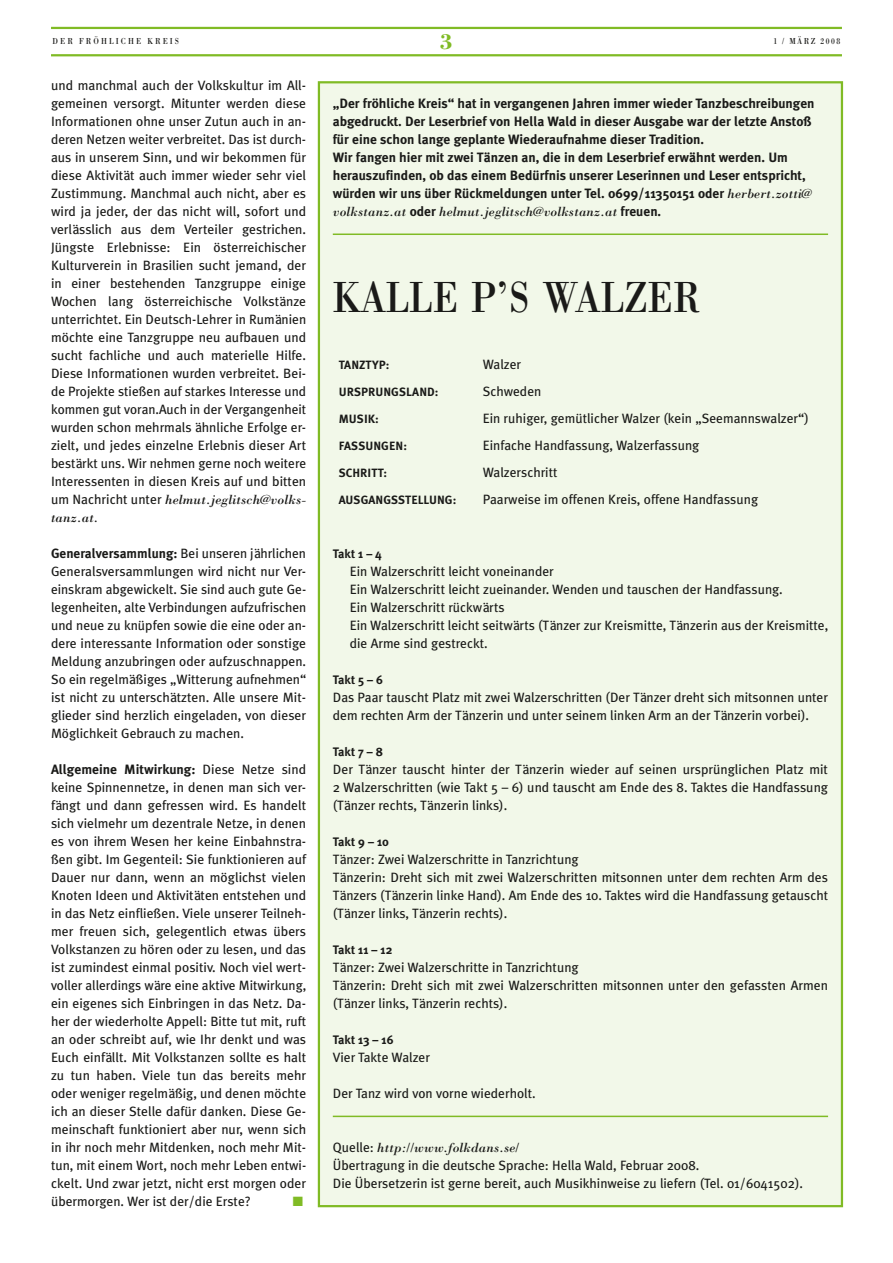
<style>
.page{position:relative;width:893px;height:1263px;background:#fff}
.page>*{position:absolute;margin:0;border:0;box-sizing:border-box;transform-origin:0 0}
.t1{font:45px "Bodoni";color:#1a1a18;scale:.85 1}
.t2{font:700 22.5px "Bodoni";color:#80bb25}
.t3{font:13.5px/18px "Meta Plus";color:#1a1a18}
.t4{font:700 13.5px/18px "Meta Plus";color:#1a1a18}
.t5{font:italic 13.5px/18px "Bodoni";letter-spacing:.01em;color:#1a1a18}
.t6{font:13.5px "Zapf Dingbats ITC";color:#80bb25}
.t7{font:700 12.3px "Meta Plus";letter-spacing:.01em;color:#1a1a18}
.t8{font:700 12px "Meta Plus";letter-spacing:.005em;color:#1a1a18}
.t9{font:9px "Bodoni";letter-spacing:.275em;color:#1a1a18;scale:.85 1}
.t10{font:9px "Bodoni";letter-spacing:.2em;color:#1a1a18;scale:.85 1}
.s1{font-family:"Meta Plus";font-style:normal}
.s2{font-weight:700}
.s3{font-family:"Bodoni";font-weight:400;font-style:italic}
.s4{font-family:"Meta Plus";font-weight:700;font-style:normal}
</style>
<div class="page">
<hr style="left:51px;top:54px;width:791px;height:2px;background:#80bb25">
<hr style="left:51px;top:27px;width:791px;height:2px;background:#80bb25">
<div style="left:319px;top:82px;width:523px;height:1124px;background:#f2f8e9"></div>
<hr style="left:333px;top:233px;width:495px;height:2px;background:#80bb25">
<hr style="left:333px;top:1115px;width:495px;height:2px;background:#80bb25">
<p class="t9" style="left:53px;top:36px;width:151px">DER FRÖHLICHE KREIS</p>
<h2 class="t2" style="left:440px;top:28px;width:15px">3</h2>
<p class="t10" style="left:773px;top:36px;width:80px">1 / MÄRZ 2008</p>
<p class="t3" style="left:51px;top:76px;width:257px;text-align:justify">und manchmal auch der Volkskultur im All&shy;gemeinen versorgt. Mitunter werden diese Informationen ohne unser Zutun auch in an&shy;deren Netzen weiter verbreitet. Das ist durch&shy;aus in unserem Sinn, und wir bekommen für diese Aktivität auch immer wieder sehr viel Zustimmung. Manchmal auch nicht, aber es wird ja jeder, der das nicht will, sofort und verlässlich aus dem Verteiler gestrichen.<br>Jüngste Erlebnisse: Ein österreichischer Kulturverein in Brasilien sucht jemand, der in einer bestehenden Tanzgruppe einige Wochen lang österreichische Volkstänze unterrichtet. Ein Deutsch-Lehrer in Rumänien möchte eine Tanzgruppe neu aufbauen und sucht fachliche und auch materielle Hilfe.<br>Diese Informationen wurden verbreitet. Bei&shy;de Projekte stießen auf starkes Interesse und kommen gut voran.Auch in der Vergangenheit wurden schon mehrmals ähnliche Erfolge er&shy;zielt, und jedes einzelne Erlebnis dieser Art bestärkt uns. Wir nehmen gerne noch weitere Interessenten in diesen Kreis auf und bitten</p>
<p class="t5" style="left:51px;top:490px;width:257px"><span class="s1">um Nachricht unter</span> helmut.jeglitsch@volks&shy;tanz.at.</p>
<p class="t3" style="left:51px;top:544px;width:257px;text-align:justify"><span class="s2">Generalversammlung:</span> Bei unseren jährlichen Generalsversammlungen wird nicht nur Ver&shy;einskram abgewickelt. Sie sind auch gute Ge&shy;legenheiten, alte Verbindungen aufzufrischen und neue zu knüpfen sowie die eine oder an&shy;dere interessante Information oder sonstige Meldung anzubringen oder aufzuschnappen.<br>So ein regelmäßiges „Witterung aufnehmen“ ist nicht zu unterschätzten. Alle unsere Mit&shy;glieder sind herzlich eingeladen, von dieser Möglichkeit Gebrauch zu machen.</p>
<p class="t3" style="left:51px;top:760px;width:257px;text-align:justify"><span class="s2">Allgemeine Mitwirkung:</span> Diese Netze sind keine Spinnennetze, in denen man sich ver&shy;fängt und dann gefressen wird. Es handelt sich vielmehr um dezentrale Netze, in denen es von ihrem Wesen her keine Einbahnstra&shy;ßen gibt. Im Gegenteil: Sie funktionieren auf Dauer nur dann, wenn an möglichst vielen Knoten Ideen und Aktivitäten entstehen und in das Netz einfließen. Viele unserer Teilneh&shy;mer freuen sich, gelegentlich etwas übers Volkstanzen zu hören oder zu lesen, und das ist zumindest einmal positiv. Noch viel wert&shy;voller allerdings wäre eine aktive Mitwirkung, ein eigenes sich Einbringen in das Netz. Da&shy;her der wiederholte Appell: Bitte tut mit, ruft an oder schreibt auf, wie Ihr denkt und was Euch einfällt. Mit Volkstanzen sollte es halt zu tun haben. Viele tun das bereits mehr oder weniger regelmäßig, und denen möchte ich an dieser Stelle dafür danken. Diese Ge&shy;meinschaft funktioniert aber nur, wenn sich in ihr noch mehr Mitdenken, noch mehr Mit&shy;tun, mit einem Wort, noch mehr Leben entwi&shy;ckelt. Und zwar jetzt, nicht erst morgen oder übermorgen. Wer ist der/die Erste?</p>
<p class="t4" style="left:333px;top:94px;width:483px">„Der fröhliche Kreis“ hat in vergangenen Jahren immer wieder Tanzbeschreibungen abgedruckt. Der Leserbrief von Hella Wald in dieser Ausgabe war der letzte Anstoß für eine schon lange geplante Wiederaufnahme dieser Tradition.<br>Wir fangen hier mit zwei Tänzen an, die in dem Leserbrief erwähnt werden. Um herauszufinden, ob das einem Bedürfnis unserer Leserinnen und Leser entspricht, würden wir uns über Rückmeldungen unter Tel. 0699/11350151 oder <span class="s3">herbert.zotti@</span></p>
<p class="t5" style="left:333px;top:202px;width:330px">volkstanz.at <span class="s4">oder</span> helmut.jeglitsch@volkstanz.at <span class="s4">freuen.</span></p>
<h1 class="t1" style="left:333px;top:270px;width:434px">KALLE P’S WALZER</h1>
<p class="t8" style="left:339px;top:358px;width:52px">Tan ztyp:</p>
<p class="t3" style="left:483px;top:355px;width:40px">Walzer</p>
<p class="t8" style="left:339px;top:385px;width:38px">Ursprungsland</p>
<p class="t8" style="left:435px;top:385px;width:5px">:</p>
<p class="t3" style="left:483px;top:382px;width:60px">Schweden</p>
<p class="t8" style="left:339px;top:412px;width:42px">Musik:</p>
<p class="t3" style="left:483px;top:409px;width:328px">Ein ruhiger, gemütlicher Walzer (kein „Seemannswalzer“)</p>
<p class="t8" style="left:339px;top:439px;width:14px">Fassung</p>
<p class="t8" style="left:389px;top:439px;width:20px">en:</p>
<p class="t3" style="left:483px;top:436px;width:218px">Einfache Handfassung, Walzerfassung</p>
<p class="t8" style="left:339px;top:466px;width:50px">Schritt:</p>
<p class="t3" style="left:483px;top:463px;width:76px">Walzerschritt</p>
<p class="t8" style="left:339px;top:493px;width:16px">Ausgangsst</p>
<p class="t8" style="left:411px;top:493px;width:15px">ellung</p>
<p class="t8" style="left:453px;top:493px;width:5px">:</p>
<p class="t3" style="left:483px;top:490px;width:277px">Paarweise im offenen Kreis, offene Handfassung</p>
<p class="t7" style="left:333px;top:547px;width:51px">Takt 1 – 4</p>
<p class="t3" style="left:350px;top:562px;width:480px">Ein Walzerschritt leicht voneinander<br>Ein Walzerschritt leicht zueinander. Wenden und tauschen der Handfassung.<br>Ein Walzerschritt rückwärts<br>Ein Walzerschritt leicht seitwärts (Tänzer zur Kreismitte, Tänzerin aus der Kreismitte, die Arme sind gestreckt.</p>
<p class="t7" style="left:333px;top:673px;width:52px">Takt 5 – 6</p>
<p class="t3" style="left:333px;top:688px;width:497px">Das Paar tauscht Platz mit zwei Walzerschritten (Der Tänzer dreht sich mitsonnen unter dem rechten Arm der Tänzerin und unter seinem linken Arm an der Tänzerin vorbei).</p>
<p class="t7" style="left:333px;top:745px;width:52px">Takt 7 – 8</p>
<p class="t3" style="left:333px;top:760px;width:497px;text-align:justify">Der Tänzer tauscht hinter der Tänzerin wieder auf seinen ursprünglichen Platz mit 2 Walzerschritten (wie Takt 5 – 6) und tauscht am Ende des 8. Taktes die Handfassung (Tänzer rechts, Tänzerin links).</p>
<p class="t7" style="left:333px;top:835px;width:58px">Takt 9 – 10</p>
<p class="t3" style="left:333px;top:850px;width:497px">Tänzer: Zwei Walzerschritte in Tanzrichtung<br>Tänzerin: Dreht sich mit zwei Walzerschritten mitsonnen unter dem rechten Arm des Tänzers (Tänzerin linke Hand). Am Ende des 10. Taktes wird die Handfassung getauscht (Tänzer links, Tänzerin rechts).</p>
<p class="t7" style="left:333px;top:943px;width:61px">Takt 11 – 12</p>
<p class="t3" style="left:333px;top:958px;width:497px">Tänzer: Zwei Walzerschritte in Tanzrichtung<br>Tänzerin: Dreht sich mit zwei Walzerschritten mitsonnen unter den gefassten Armen (Tänzer links, Tänzerin rechts).</p>
<p class="t7" style="left:333px;top:1033px;width:62px">Takt 13 – 16</p>
<p class="t3" style="left:333px;top:1048px;width:99px">Vier Takte Walzer</p>
<p class="t3" style="left:333px;top:1084px;width:204px">Der Tanz wird von vorne wiederholt.</p>
<p class="t5" style="left:333px;top:1138px;width:188px"><span class="s1">Quelle:</span> http://www.folkdans.se/</p>
<p class="t3" style="left:333px;top:1156px;width:472px">Übertragung in die deutsche Sprache: Hella Wald, Februar 2008.<br>Die Übersetzerin ist gerne bereit, auch Musikhinweise zu liefern (Tel. 01/6041502).</p>
<p class="t6" style="left:293px;top:1195px;width:12px">■</p>
</div>
